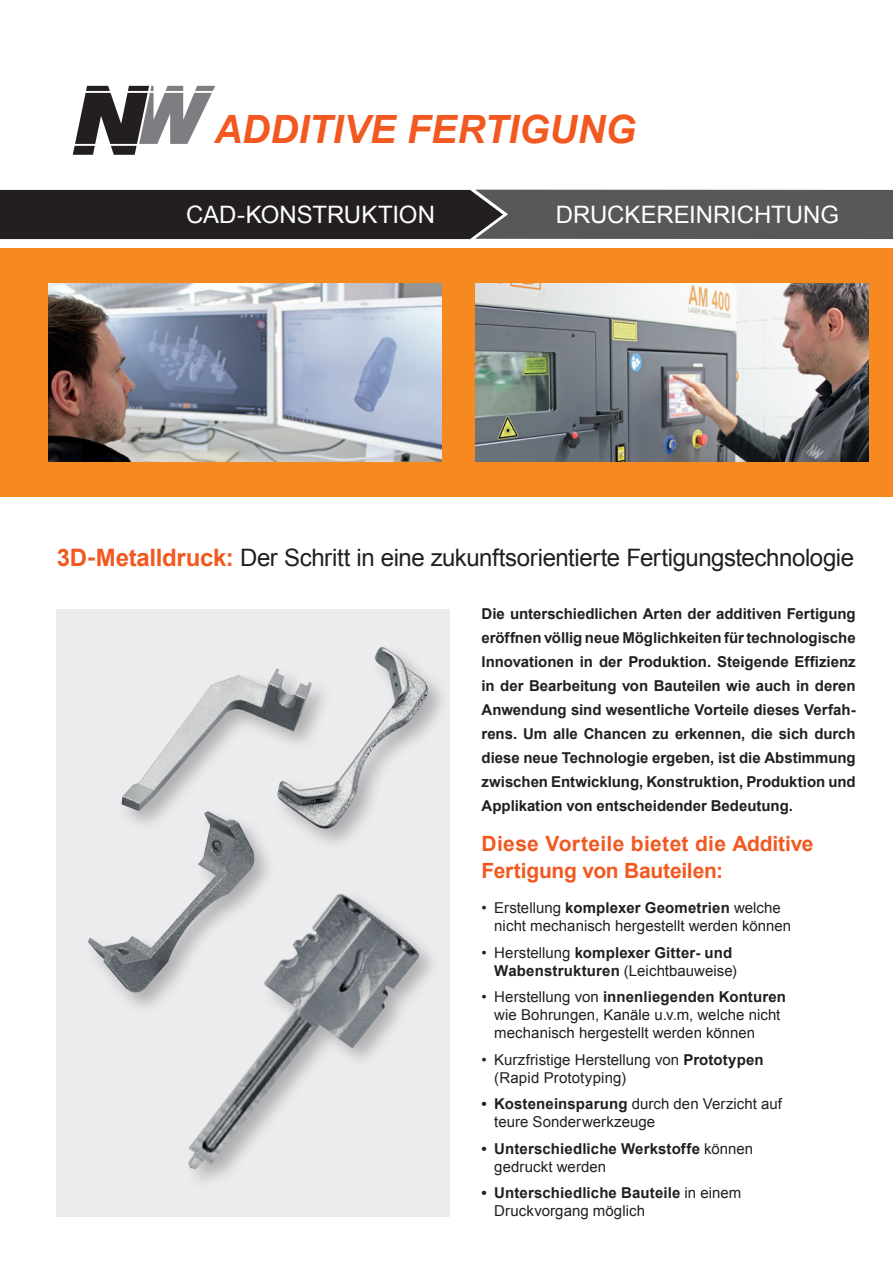
<style>
.page{position:relative;width:893px;height:1263px;background:#fff}
.page>*{position:absolute;margin:0;border:0;box-sizing:border-box;transform-origin:0 0}
.t1{font:italic 700 39px "Arial";letter-spacing:-.005em;color:#f15921}
.t2{font:24px "Arial";letter-spacing:-.02em;color:#231f20}
.t3{font:24px "Arial";letter-spacing:-.005em;color:#fff}
.t4{font:700 21px/27px "Arial";letter-spacing:-.005em;color:#f15921}
.t5{font:700 15px/24px "Arial";color:#231f20}
.t6{font:15px/18px "Arial";letter-spacing:.005em;color:#231f20}
.s1{font-weight:700;color:#f15921}
.s2{font-weight:700}
.s3{font-weight:400}
</style>
<div class="page">
<div style="left:0;top:248px;width:893px;height:248px;background:#f6891f"></div>
<img style="left:48px;top:284px;width:394px;height:177px">
<img style="left:475px;top:284px;width:394px;height:177px">
<div style="left:57px;top:609px;width:393px;height:608px;background:#ececee"></div>
<svg style="left:0;top:190px;width:893px;height:49px;background:#3b393b"></svg>
<img style="left:188px;top:893px;width:232px;height:276px">
<div style="left:84px;top:665px;width:250px;height:350px;background:#231f20;opacity:.3"></div>
<img style="left:88px;top:668px;width:224px;height:328px">
<div style="left:273px;top:642px;width:177px;height:209px;background:#231f20;opacity:.3"></div>
<img style="left:277px;top:647px;width:153px;height:185px">
<svg style="left:73px;top:86px;width:142px;height:69px"></svg>
<h1 class="t1" style="left:214px;top:103px;width:423px">ADDITIVE FERTIGUNG</h1>
<h2 class="t3" style="left:186px;top:199px;width:251px">CAD-KONSTRUKTION</h2>
<h2 class="t3" style="left:556px;top:199px;width:285px">DRUCKEREINRICHTUNG</h2>
<h2 class="t2" style="left:57px;top:542px;width:799px"><span class="s1">3D-Metalldruck:</span> Der Schritt in eine zukunftsorientierte Fertigungstechnologie</h2>
<p class="t5" style="left:482px;top:602px;width:376px;text-align:justify">Die unterschiedlichen Arten der additiven Fertigung eröffnen völlig neue Möglichkeiten für technologische Innovationen in der Produktion. Steigende Effizienz in der Bearbeitung von Bauteilen wie auch in deren Anwendung sind wesentliche Vorteile dieses Verfah&shy;rens. Um alle Chancen zu erkennen, die sich durch diese neue Technologie ergeben, ist die Abstimmung zwischen Entwicklung, Konstruktion, Produktion und Applikation von entscheidender Bedeutung.</p>
<h3 class="t4" style="left:482px;top:831px;width:333px">Diese Vorteile bietet die Additive<br>Fertigung von Bauteilen:</h3>
<p class="t6" style="left:494px;top:899px;width:298px;text-indent:-13px">• Erstellung <span class="s2">komplexer Geometrien</span> welche nicht mechanisch hergestellt werden können</p>
<p class="t5" style="left:494px;top:944px;width:244px;line-height:18px;text-indent:-13px"><span class="s3">• Herstellung</span> komplexer Gitter- und<br>Wabenstrukturen <span class="s3">(Leichtbauweise)</span></p>
<p class="t6" style="left:494px;top:988px;width:293px;text-indent:-13px">• Herstellung von <span class="s2">innenliegenden Konturen </span>wie Bohrungen, Kanäle u.v.m, welche nicht mechanisch hergestellt werden können</p>
<p class="t6" style="left:494px;top:1050px;width:271px;text-indent:-13px">• Kurzfristige Herstellung von <span class="s2">Prototypen </span>(Rapid Prototyping)</p>
<p class="t6" style="left:494px;top:1095px;width:289px;text-indent:-13px"><span class="s2">• Kosteneinsparung</span> durch den Verzicht auf teure Sonderwerkzeuge</p>
<p class="t5" style="left:494px;top:1140px;width:260px;line-height:18px;text-indent:-13px">• Unterschiedliche Werkstoffe <span class="s3">können gedruckt werden</span></p>
<p class="t6" style="left:494px;top:1184px;width:249px;text-indent:-13px"><span class="s2">• Unterschiedliche Bauteile</span> in einem<br>Druckvorgang möglich</p>
</div>
